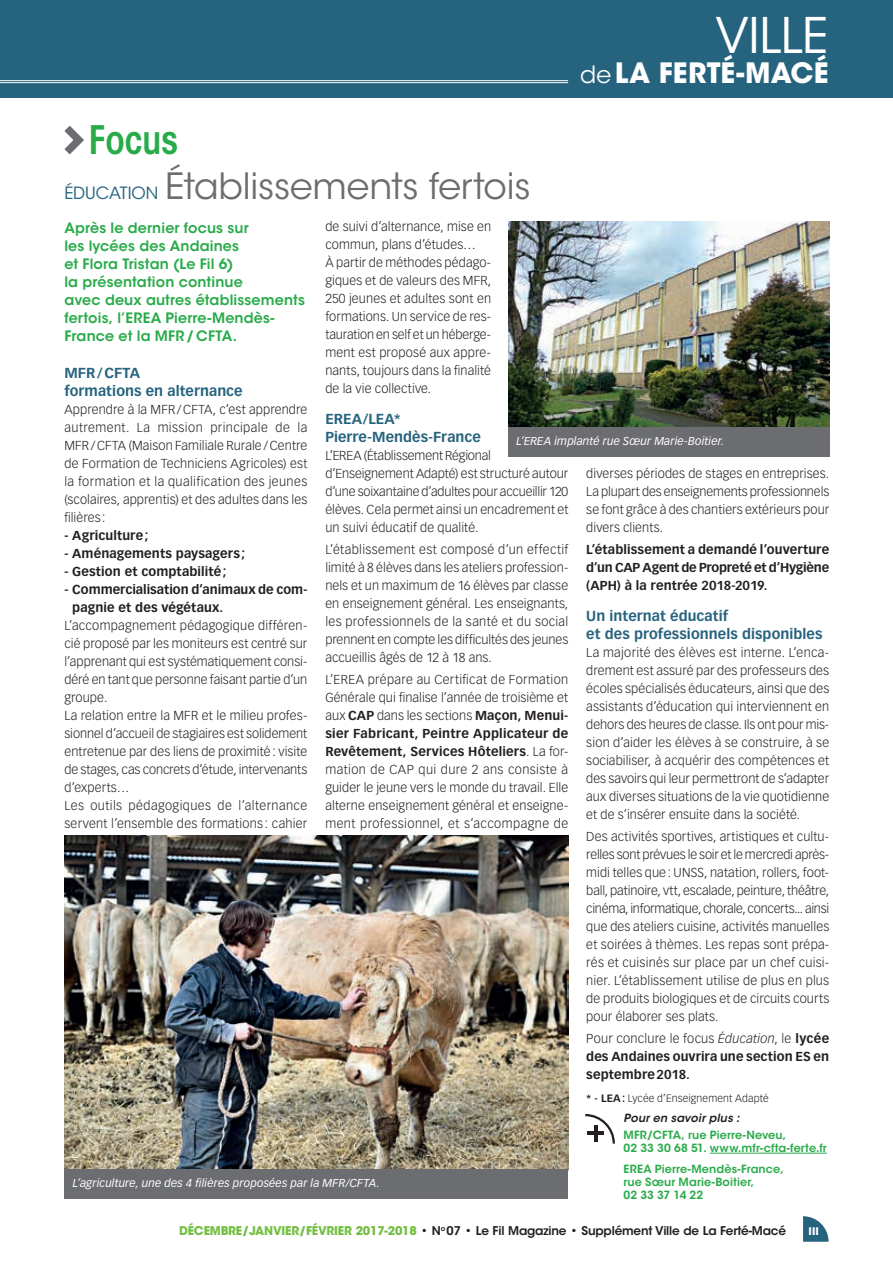
<style>
.page{position:relative;width:893px;height:1263px;background:#fff}
.page>*{position:absolute;margin:0;border:0;box-sizing:border-box;transform-origin:0 0}
.t1{font:48.75px "ITC Avant Garde Std";letter-spacing:-.005em;color:#fff}
.t2{font:600 condensed 39px "ITC Avant Garde Std";color:#29ab4a}
.t3{font:36px "ITC Avant Garde Std";letter-spacing:-.005em;color:#6c6d70}
.t4{font:700 27.9px "ITC Avant Garde Std";letter-spacing:.005em;color:#fff}
.t5{font:600 14.25px/18px "ITC Avant Garde Std";letter-spacing:.01em;color:#29ab4a}
.t6{font:700 14.25px/18px "Vectora LT Std";letter-spacing:.005em;color:#26637e}
.t7{font:300 12.75px/18px "Vectora LT Std";letter-spacing:.005em;color:#231f20;text-align:justify}
.t8{font:700 12.75px/18px "Vectora LT Std";letter-spacing:.005em;color:#231f20;text-align:justify}
.t9{font:600 12px "ITC Avant Garde Std";letter-spacing:-.015em;color:#231f20}
.t10{font:600 11.25px/12.8px "ITC Avant Garde Std";letter-spacing:.01em;color:#29ab4a}
.t11{font:italic 11.25px "Vectora LT Std";letter-spacing:.01em;color:#fff}
.t12{font:italic 600 11.25px "ITC Avant Garde Std";letter-spacing:.02em;color:#231f20}
.t13{font:300 10.5px "Vectora LT Std";letter-spacing:.015em;color:#231f20}
.t14{font:700 10.5px "ITC Avant Garde Std";color:#fff}
.s1{font-weight:400;font-size:23.7px}
.s2{font-size:16.8px;color:#26637e}
.s3{font-weight:700}
.s4{font-weight:300}
.s5{font-weight:300;font-style:italic}
.s6{font-weight:700;color:#74bf43}
</style>
<div class="page">
<svg style="left:64px;top:125px;width:20px;height:30px"></svg>
<img style="left:64px;top:835px;width:504px;height:334px">
<div style="left:64px;top:1169px;width:504px;height:30px;background:#6c6d70"></div>
<img style="left:508px;top:222px;width:321px;height:205px">
<div style="left:508px;top:427px;width:321px;height:30px;background:#6c6d70"></div>
<div style="left:0;top:0;width:893px;height:98px;background:#26637e"></div>
<svg style="left:803px;top:1216px;width:25px;height:26px"></svg>
<hr style="left:0;top:80px;width:568px;height:1px;background:#fff">
<hr style="left:0;top:82px;width:568px;height:1px;background:#fff">
<svg style="left:585px;top:1114px;width:30px;height:30px"></svg>
<hr style="left:710px;top:1153px;width:117px;height:1px;background:#29ab4a">
<h1 class="t1" style="left:715px;top:6px;width:115px">VILLE</h1>
<h3 class="t4" style="left:580px;top:55px;width:250px"><span class="s1">de</span>LA FERTÉ-MACÉ</h3>
<h2 class="t2" style="left:89px;top:116px;width:91px">Focus</h2>
<h3 class="t3" style="left:64px;top:165px;width:468px"><span class="s2">ÉDUCATION</span> Établissements fertois</h3>
<p class="t5" style="left:64px;top:219px;width:242px">Après le dernier focus sur<br>les lycées des Andaines<br>et Flora Tristan (Le Fil 6)<br>la présentation continue<br>avec deux autres établissements fertois, l’EREA Pierre-Mendès-<br>France et la MFR/CFTA.</p>
<p class="t6" style="left:64px;top:364px;width:180px">MFR/CFTA<br>formations en alternance</p>
<p class="t7" style="left:64px;top:401px;width:244px">Apprendre à la MFR/CFTA, c’est apprendre autrement. La mission principale de la MFR/CFTA (Maison Familiale Rurale/Centre de Formation de Techniciens Agricoles) est la formation et la qualification des jeunes (scolaires, apprentis) et des adultes dans les filières :</p>
<p class="t8" style="left:64px;top:527px;width:86px">- Agriculture;</p>
<p class="t8" style="left:64px;top:545px;width:182px">- Aménagements paysagers;</p>
<p class="t8" style="left:64px;top:563px;width:164px">- Gestion et comptabilité;</p>
<p class="t8" style="left:72px;top:581px;width:237px;text-indent:-8px">- Commercialisation d’animaux de com&shy;pagnie et des végétaux.</p>
<p class="t7" style="left:64px;top:617px;width:244px;text-align:left">L’accompagnement pédagogique différen&shy;cié proposé par les moniteurs est centré sur l’apprenant qui est systématiquement consi&shy;déré en tant que personne faisant partie d’un groupe.<br>La relation entre la MFR et le milieu profes&shy;sionnel d’accueil de stagiaires est solidement entretenue par des liens de proximité: visite de stages, cas concrets d’étude, intervenants d’experts…<br>Les outils pédagogiques de l’alternance servent l’ensemble des formations : cahier</p>
<p class="t7" style="left:325px;top:218px;width:167px;text-align:left">de suivi d’alternance, mise en commun, plans d’études…<br>À partir de méthodes pédago&shy;giques et de valeurs des MFR,<br>250 jeunes et adultes sont en formations. Un service de res&shy;tauration en self et un héberge&shy;ment est proposé aux appre&shy;nants, toujours dans la finalité de la vie collective.</p>
<p class="t6" style="left:325px;top:410px;width:157px">EREA/LEA*<br>Pierre-Mendès-France</p>
<p class="t7" style="left:325px;top:446px;width:244px;text-align:left">L’EREA (Établissement Régional d’Enseignement Adapté) est structuré autour d’une soixantaine d’adultes pour accueillir 120 élèves. Cela permet ainsi un encadrement et un suivi éducatif de qualité.</p>
<p class="t7" style="left:325px;top:541px;width:244px">L’établissement est composé d’un effectif limité à 8 élèves dans les ateliers profession&shy;nels et un maximum de 16 élèves par classe en enseignement général. Les enseignants, les professionnels de la santé et du social prennent en compte les difficultés des jeunes accueillis âgés de 12 à 18 ans.</p>
<p class="t7" style="left:325px;top:671px;width:244px">L’EREA prépare au Certificat de Formation Générale qui finalise l’année de troisième et aux <span class="s3">CAP</span> dans les sections <span class="s3">Maçon, Menui&shy;sier Fabricant, Peintre Applicateur de Revêtement, Services Hôteliers</span>. La for&shy;mation de CAP qui dure 2 ans consiste à guider le jeune vers le monde du travail. Elle alterne enseignement général et enseigne&shy;ment professionnel, et s’accompagne de</p>
<p class="t11" style="left:517px;top:434px;width:209px">L’EREA implanté rue Sœur Marie-Boitier.</p>
<p class="t7" style="left:586px;top:464px;width:244px">diverses périodes de stages en entreprises.<br>La plupart des enseignements professionnels se font grâce à des chantiers extérieurs pour divers clients.</p>
<p class="t8" style="left:586px;top:540px;width:244px">L’établissement a demandé l’ouverture d’un CAP Agent de Propreté et d’Hygiène (APH) à la rentrée 2018-2019.</p>
<p class="t6" style="left:586px;top:607px;width:238px">Un internat éducatif<br>et des professionnels disponibles</p>
<p class="t7" style="left:586px;top:643px;width:244px">La majorité des élèves est interne. L’enca&shy;drement est assuré par des professeurs des écoles spécialisés éducateurs, ainsi que des assistants d’éducation qui interviennent en dehors des heures de classe. Ils ont pour mis&shy;sion d’aider les élèves à se construire, à se sociabiliser, à acquérir des compétences et des savoirs qui leur permettront de s’adapter aux diverses situations de la vie quotidienne et de s’insérer ensuite dans la société.</p>
<p class="t7" style="left:586px;top:828px;width:244px">Des activités sportives, artistiques et cultu&shy;relles sont prévues le soir et le mercredi après&shy;midi telles que: UNSS, natation, rollers, foot&shy;ball, patinoire, vtt, escalade, peinture, théâtre, cinéma, informatique, chorale, concerts... ainsi que des ateliers cuisine, activités manuelles et soirées à thèmes. Les repas sont prépa&shy;rés et cuisinés sur place par un chef cuisi&shy;nier. L’établissement utilise de plus en plus de produits biologiques et de circuits courts pour élaborer ses plats.</p>
<p class="t8" style="left:586px;top:1030px;width:244px"><span class="s4">Pour conclure le focus</span> <span class="s5">Éducation</span><span class="s4">, le</span> lycée des Andaines ouvrira une section ES en septembre2018.</p>
<p class="t13" style="left:586px;top:1092px;width:184px"><span class="s3">* - LEA:</span> Lycée d’Enseignement Adapté</p>
<p class="t11" style="left:73px;top:1176px;width:308px">L’agriculture, une des 4 filières proposées par la MFR/CFTA.</p>
<p class="t12" style="left:623px;top:1111px;width:118px">Pour en savoir plus :</p>
<p class="t10" style="left:624px;top:1129px;width:205px">MFR/CFTA, rue Pierre-Neveu,<br>02 33 30 68 51. www.mfr-cfta-ferte.fr</p>
<p class="t10" style="left:624px;top:1163px;width:162px">EREA Pierre-Mendès-France, rue Sœur Marie-Boitier,<br>02 33 37 14 22</p>
<p class="t9" style="left:179px;top:1222px;width:608px"><span class="s6">DÉCEMBRE/JANVIER/FÉVRIER 2017-2018</span> • N<sup>o</sup> 07 • Le Fil Magazine • Supplément Ville de La Ferté-Macé</p>
<p class="t14" style="left:809px;top:1224px;width:12px">III</p>
</div>
